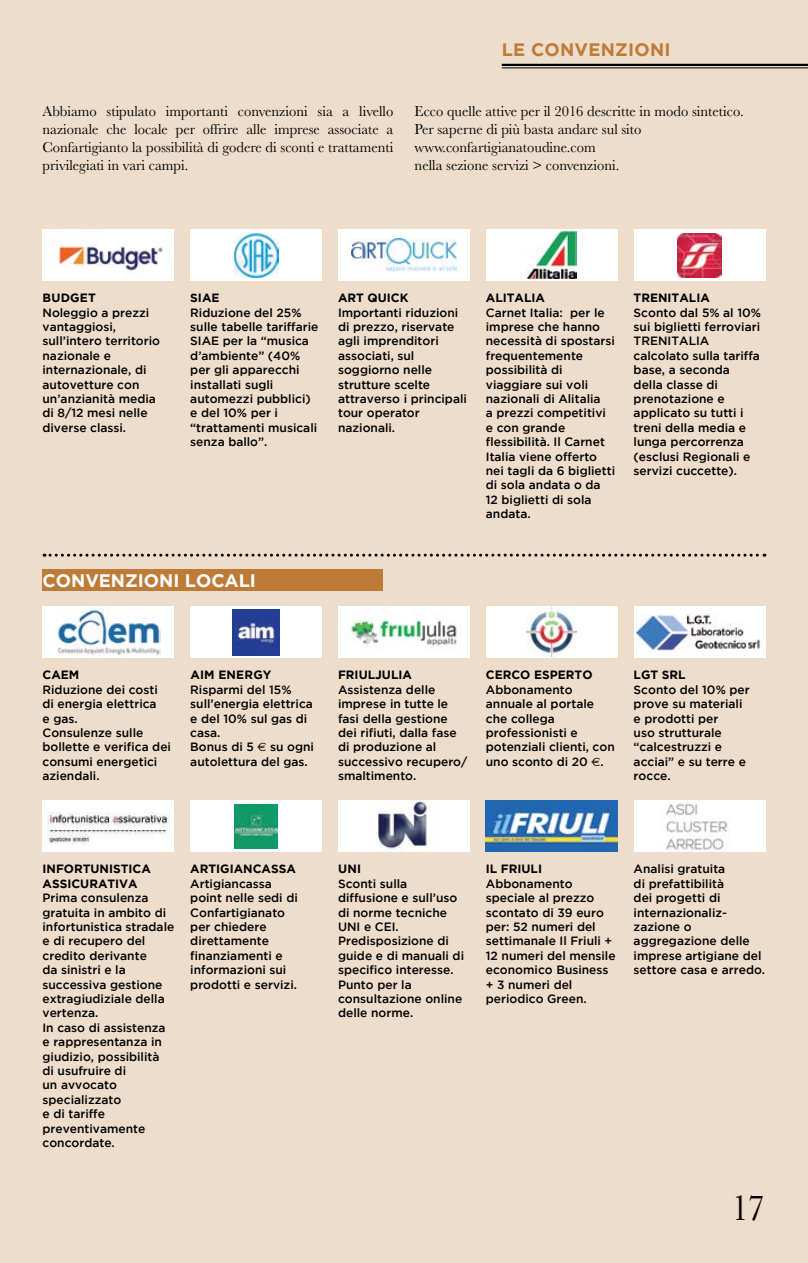
<style>
.page{position:relative;width:808px;height:1263px;background:#eeddca}
.page>*{position:absolute;margin:0;border:0;box-sizing:border-box;transform-origin:0 0}
.t1{font:37.5px "Baskerville";color:#000}
.t2{font:700 18px "Gotham";color:#fff}
.t3{font:700 18px "Gotham";letter-spacing:.015em;color:#be7b37}
.t4{font:15px/18px "Baskerville";color:#000;text-align:justify}
.t5{font:500 12px/14.4px "Gotham";color:#000}
.t6{font:700 12px/14.4px "Gotham";color:#000}
.s1{font-family:"Euro Sans";font-weight:400}
</style>
<div class="page">
<hr style="left:502px;top:64px;width:306px;height:2px;background:#000">
<hr style="left:502px;top:68px;width:306px;height:1px;background:#000">
<div style="left:43px;top:230px;width:131px;height:51px;background:#fff"></div>
<img style="left:44px;top:231px;width:125px;height:40px">
<div style="left:190px;top:230px;width:132px;height:51px;background:#fff"></div>
<img style="left:234px;top:233px;width:44px;height:44px">
<div style="left:338px;top:230px;width:132px;height:51px;background:#fff"></div>
<img style="left:352px;top:239px;width:104px;height:33px">
<div style="left:486px;top:230px;width:132px;height:51px;background:#fff"></div>
<img style="left:527px;top:230px;width:50px;height:49px">
<div style="left:634px;top:230px;width:131px;height:51px;background:#fff"></div>
<img style="left:677px;top:233px;width:45px;height:44px">
<div style="left:43px;top:607px;width:131px;height:51px;background:#fff"></div>
<img style="left:56px;top:607px;width:105px;height:49px">
<div style="left:190px;top:607px;width:132px;height:51px;background:#fff"></div>
<img style="left:233px;top:609px;width:46px;height:47px">
<img style="left:338px;top:607px;width:132px;height:51px">
<div style="left:43px;top:801px;width:131px;height:51px;background:#fff"></div>
<img style="left:48px;top:813px;width:121px;height:31px">
<div style="left:634px;top:607px;width:131px;height:51px;background:#fff"></div>
<img style="left:636px;top:613px;width:126px;height:39px">
<div style="left:486px;top:607px;width:132px;height:51px;background:#fff"></div>
<img style="left:527px;top:607px;width:50px;height:50px">
<div style="left:190px;top:801px;width:132px;height:51px;background:#fff"></div>
<img style="left:235px;top:805px;width:43px;height:43px">
<div style="left:338px;top:801px;width:132px;height:51px;background:#fff"></div>
<img style="left:377px;top:801px;width:62px;height:50px">
<img style="left:486px;top:801px;width:132px;height:51px">
<svg style="left:44px;top:554px;width:721px;height:3px"></svg>
<div style="left:43px;top:570px;width:340px;height:21px;background:#be7b37"></div>
<div style="left:634px;top:801px;width:131px;height:51px;background:#fff"></div>
<img style="left:665px;top:802px;width:63px;height:50px">
<p class="t4" style="left:43px;top:103px;width:352px">Abbiamo stipulato importanti convenzioni sia a livello nazionale che locale per offrire alle imprese associate a Confartigianto la possibilità di godere di sconti e trattamenti privilegiati in vari campi.</p>
<h2 class="t3" style="left:502px;top:39px;width:170px">LE CONVENZIONI</h2>
<p class="t4" style="left:415px;top:103px;width:330px;text-align:left">Ecco quelle attive per il 2016 descritte in modo sintetico.<br>Per saperne di più basta andare sul sito www.confartigianatoudine.com<br>nella sezione servizi &gt; convenzioni.</p>
<p class="t6" style="left:43px;top:290px;width:55px">BUDGET</p>
<p class="t5" style="left:43px;top:305px;width:119px">Noleggio a prezzi vantaggiosi, sull’intero territorio nazionale e internazionale, di autovetture con un’anzianità media di 8/12 mesi nelle diverse classi.</p>
<p class="t6" style="left:190px;top:290px;width:31px">SIAE</p>
<p class="t5" style="left:190px;top:305px;width:130px">Riduzione del 25% sulle tabelle tariffarie<br>SIAE per la “musica d’ambiente” (40% per gli apparecchi installati sugli automezzi pubblici) e del 10% per i “trattamenti musicali senza ballo”.</p>
<p class="t6" style="left:338px;top:290px;width:72px">ART QUICK</p>
<p class="t5" style="left:338px;top:305px;width:130px">Importanti riduzioni di prezzo, riservate agli imprenditori associati, sul soggiorno nelle strutture scelte attraverso i principali tour operator nazionali.</p>
<p class="t6" style="left:486px;top:290px;width:61px">ALITALIA</p>
<p class="t5" style="left:486px;top:305px;width:131px">Carnet Italia: per le imprese che hanno necessità di spostarsi frequentemente possibilità di viaggiare sui voli nazionali di Alitalia<br>a prezzi competitivi e con grande flessibilità. Il Carnet<br>Italia viene offerto nei tagli da 6 biglietti di sola andata o da<br>12 biglietti di sola andata.</p>
<p class="t6" style="left:634px;top:290px;width:78px">TRENITALIA</p>
<p class="t5" style="left:634px;top:305px;width:129px">Sconto dal 5% al 10% sui biglietti ferroviari<br>TRENITALIA calcolato sulla tariffa base, a seconda della classe di prenotazione e applicato su tutti i treni della media e lunga percorrenza (esclusi Regionali e servizi cuccette).</p>
<h2 class="t2" style="left:43px;top:570px;width:215px">CONVENZIONI LOCALI</h2>
<p class="t6" style="left:43px;top:668px;width:38px">CAEM</p>
<p class="t5" style="left:43px;top:682px;width:130px">Riduzione dei costi di energia elettrica<br>e gas.<br>Consulenze sulle bollette e verifica dei consumi energetici aziendali.</p>
<p class="t6" style="left:190px;top:668px;width:83px">AIM ENERGY</p>
<p class="t5" style="left:190px;top:682px;width:125px">Risparmi del 15% sull’energia elettrica e del 10% sul gas di casa.<br>Bonus di 5 <span class="s1">€</span> su ogni autolettura del gas.</p>
<p class="t6" style="left:338px;top:668px;width:75px">FRIULJULIA</p>
<p class="t5" style="left:338px;top:682px;width:131px">Assistenza delle imprese in tutte le fasi della gestione dei rifiuti, dalla fase di produzione al successivo recupero/ smaltimento.</p>
<p class="t6" style="left:486px;top:668px;width:108px">CERCO ESPERTO</p>
<p class="t5" style="left:486px;top:682px;width:130px">Abbonamento annuale al portale che collega professionisti e potenziali clienti, con uno sconto di 20 <span class="s1">€</span>.</p>
<p class="t6" style="left:634px;top:668px;width:53px">LGT SRL</p>
<p class="t5" style="left:634px;top:682px;width:118px">Sconto del 10% per prove su materiali e prodotti per<br>uso strutturale “calcestruzzi e acciai” e su terre e rocce.</p>
<p class="t6" style="left:43px;top:862px;width:110px">INFORTUNISTICA<br>ASSICURATIVA</p>
<p class="t5" style="left:43px;top:890px;width:133px">Prima consulenza gratuita in ambito di infortunistica stradale e di recupero del credito derivante<br>da sinistri e la successiva gestione extragiudiziale della vertenza.<br>In caso di assistenza e rappresentanza in giudizio, possibilità<br>di usufruire di<br>un avvocato specializzato<br>e di tariffe preventivamente concordate.</p>
<p class="t6" style="left:190px;top:862px;width:107px">ARTIGIANCASSA</p>
<p class="t5" style="left:190px;top:876px;width:109px">Artigiancassa point nelle sedi di<br>Confartigianato per chiedere direttamente finanziamenti e informazioni sui prodotti e servizi.</p>
<p class="t6" style="left:338px;top:862px;width:24px">UNI</p>
<p class="t5" style="left:338px;top:876px;width:128px">Sconti sulla diffusione e sull’uso di norme tecniche<br>UNI e CEI.<br>Predisposizione di guide e di manuali di specifico interesse.<br>Punto per la consultazione online delle norme.</p>
<p class="t6" style="left:486px;top:862px;width:58px">IL FRIULI</p>
<p class="t5" style="left:486px;top:876px;width:131px">Abbonamento speciale al prezzo scontato di 39 euro per: 52 numeri del settimanale Il Friuli +<br>12 numeri del mensile economico Business + 3 numeri del periodico Green.</p>
<p class="t5" style="left:634px;top:862px;width:133px">Analisi gratuita<br>di prefattibilità<br>dei progetti di internazionaliz&shy;zazione o aggregazione delle imprese artigiane del settore casa e arredo.</p>
<h1 class="t1" style="left:731px;top:1184px;width:36px">17</h1>
</div>
